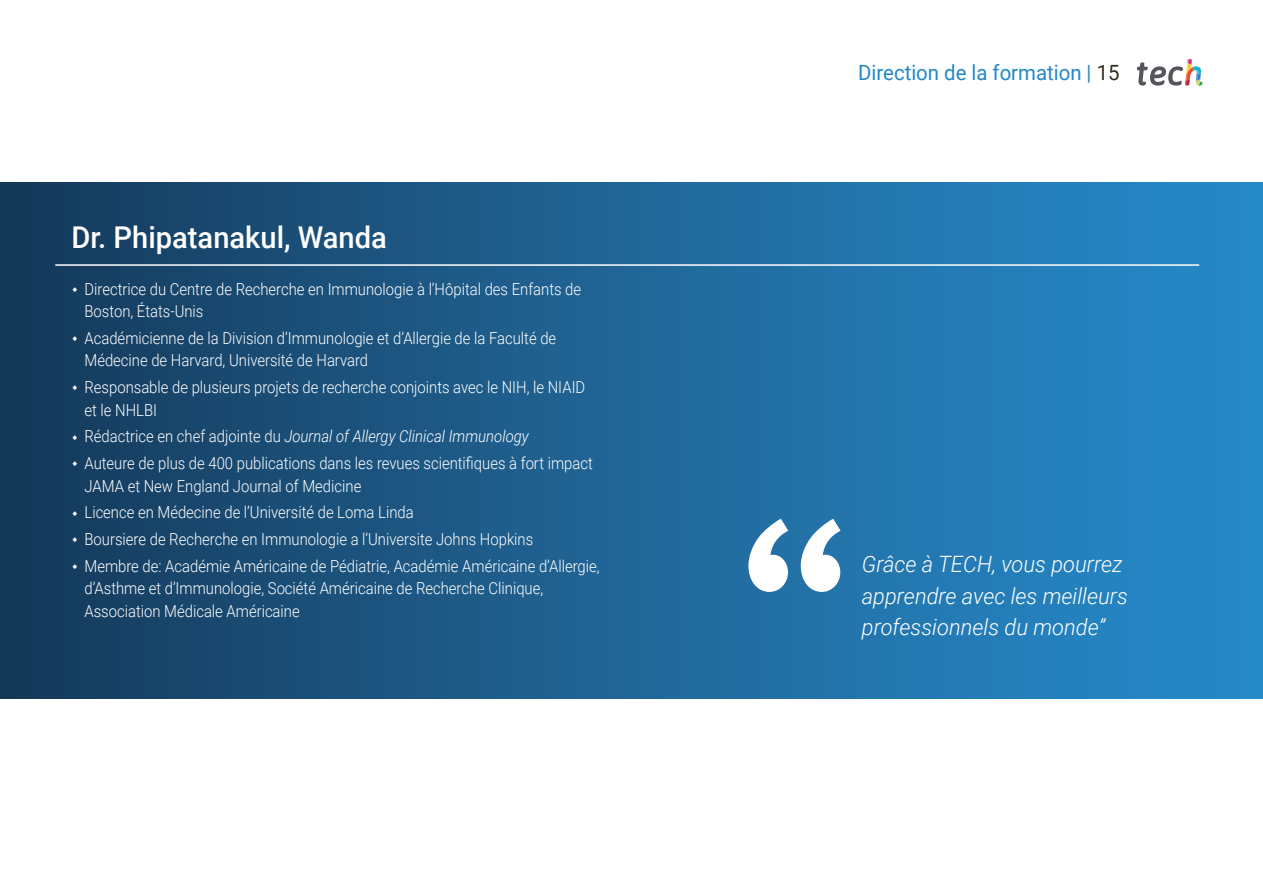
<style>
.page{position:relative;width:1263px;height:893px;background:#fff}
.page>*{position:absolute;margin:0;border:0;box-sizing:border-box;transform-origin:0 0}
.t1{font:500 30px "Roboto";color:#fff}
.t2{font:italic 300 22.5px/31.5px "Roboto";color:#fff}
.t3{font:21px "Roboto";color:#2488c9}
.t4{font:300 16.5px/22.5px "Roboto";color:#fff;scale:.9 1}
.s1{font-style:italic}
.s2{color:#312e20}
</style>
<div class="page">
<div style="left:0;top:182px;width:1263px;height:516px;background:linear-gradient(to right,#163a5c,#288ecf)"></div>
<svg style="left:748px;top:519px;width:92px;height:73px"></svg>
<hr style="left:55px;top:264px;width:1144px;height:2px;background:#fff">
<svg style="left:1137px;top:59px;width:65px;height:27px"></svg>
<svg style="left:73px;top:287px;width:4px;height:5px"></svg>
<svg style="left:73px;top:336px;width:4px;height:5px"></svg>
<svg style="left:73px;top:385px;width:4px;height:5px"></svg>
<svg style="left:73px;top:435px;width:4px;height:5px"></svg>
<svg style="left:73px;top:461px;width:4px;height:5px"></svg>
<svg style="left:73px;top:511px;width:4px;height:5px"></svg>
<svg style="left:73px;top:537px;width:4px;height:5px"></svg>
<svg style="left:73px;top:564px;width:4px;height:5px"></svg>
<h1 class="t1" style="left:71px;top:216px;width:317px">Dr. Phipatanakul, Wanda</h1>
<p class="t4" style="left:85px;top:277px;width:553px">Directrice du Centre de Recherche en Immunologie à l’Hôpital des Enfants de<br>Boston, États-Unis</p>
<p class="t4" style="left:85px;top:326px;width:526px">Académicienne de la Division d’Immunologie et d’Allergie de la Faculté de<br>Médecine de Harvard, Université de Harvard</p>
<p class="t4" style="left:85px;top:375px;width:558px">Responsable de plusieurs projets de recherche conjoints avec le NIH, le NIAID et le NHLBI</p>
<p class="t4" style="left:85px;top:423px;width:566px;line-height:26.7px">Rédactrice en chef adjointe du <span class="s1">Journal of Allergy Clinical Immunology<br></span>Auteure de plus de 400 publications dans les revues scientifiques à fort impact</p>
<p class="t4" style="left:85px;top:472px;width:574px;line-height:26.7px">JAMA et New England Journal of Medicine<br>Licence en Médecine de l’Université de Loma Linda<br>Boursiere de Recherche en Immunologie a l’Universite Johns Hopkins<br>Membre de: Académie Américaine de Pédiatrie, Académie Américaine d’Allergie,</p>
<p class="t4" style="left:85px;top:577px;width:511px">d’Asthme et d’Immunologie, Société Américaine de Recherche Clinique,<br>Association Médicale Américaine</p>
<p class="t3" style="left:858px;top:57px;width:263px">Direction de la formation | <span class="s2">15</span></p>
<h2 class="t2" style="left:862px;top:548px;width:268px">Grâce à TECH, vous pourrez apprendre avec les meilleurs professionnels du monde”</h2>
</div>
